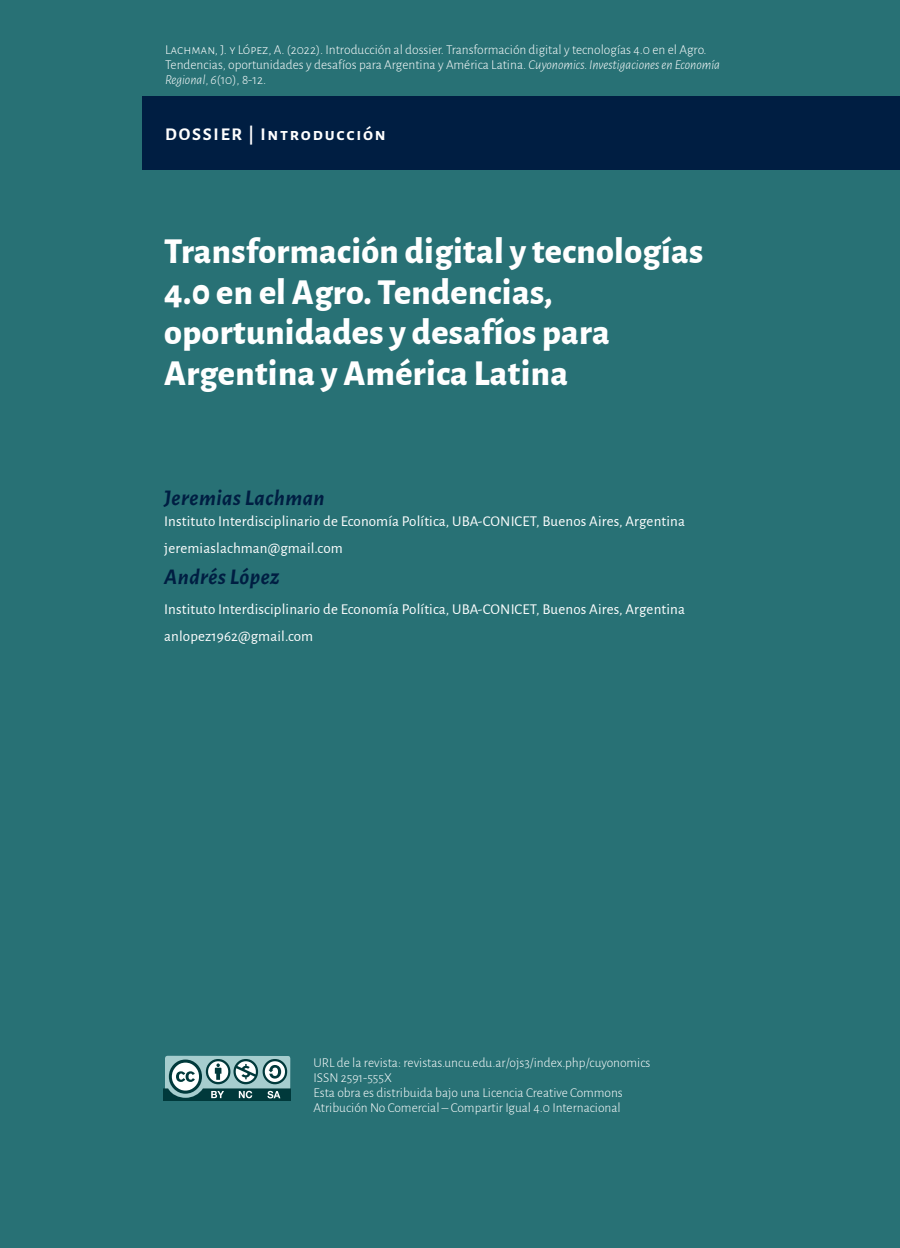
<style>
.page{position:relative;width:900px;height:1248px;background:#287175}
.page>*{position:absolute;margin:0;border:0;box-sizing:border-box;transform-origin:0 0}
.t1{font:800 36px/40.5px "Alegreya Sans";letter-spacing:.01em;color:#fff}
.t2{font:italic 700 22.5px "Alegreya Sans";letter-spacing:.02em;color:#001e42}
.t3{font:700 18px "Alegreya Sans";letter-spacing:.1em;color:#fff}
.t4{font:15px/27px "Alegreya Sans";letter-spacing:.01em;color:#fff}
.t5{font:300 13.5px/15px "Alegreya Sans";color:#fff}
.s1{font-style:italic}
</style>
<div class="page">
<div style="left:142px;top:96px;width:758px;height:74px;background:#001e42"></div>
<svg style="left:164px;top:1056px;width:126px;height:45px;background:#769b9c"></svg>
<p class="t5" style="left:165px;top:42px;width:557px">Lachman, J. y López, A. (2022). Introducción al dossier. Transformación digital y tecnologías 4.0 en el Agro.<br>Tendencias, oportunidades y desafíos para Argentina y América Latina. <span class="s1">Cuyonomics. Investigaciones en Economía<br>Regional, 6</span>(10), 8-12.</p>
<h3 class="t3" style="left:165px;top:120px;width:222px">DOSSIER | Introducción</h3>
<h1 class="t1" style="left:164px;top:228px;width:541px">Transformación digital y tecnologías<br>4.0 en el Agro. Tendencias, oportunidades y desafíos para<br>Argentina y América Latina</h1>
<h2 class="t2" style="left:164px;top:481px;width:162px">Jeremias Lachman</h2>
<p class="t4" style="left:164px;top:506px;width:522px">Instituto Interdisciplinario de Economía Política, UBA-CONICET, Buenos Aires, Argentina jeremiaslachman@gmail.com</p>
<h2 class="t2" style="left:164px;top:560px;width:117px">Andrés López</h2>
<p class="t4" style="left:164px;top:595px;width:522px">Instituto Interdisciplinario de Economía Política, UBA-CONICET, Buenos Aires, Argentina anlopez1962@gmail.com</p>
<p class="t5" style="left:314px;top:1054px;width:339px">URL de la revista: revistas.uncu.edu.ar/ojs3/index.php/cuyonomics ISSN 2591-555X<br>Esta obra es distribuida bajo una Licencia Creative Commons Atribución No Comercial – Compartir Igual 4.0 Internacional</p>
</div>
